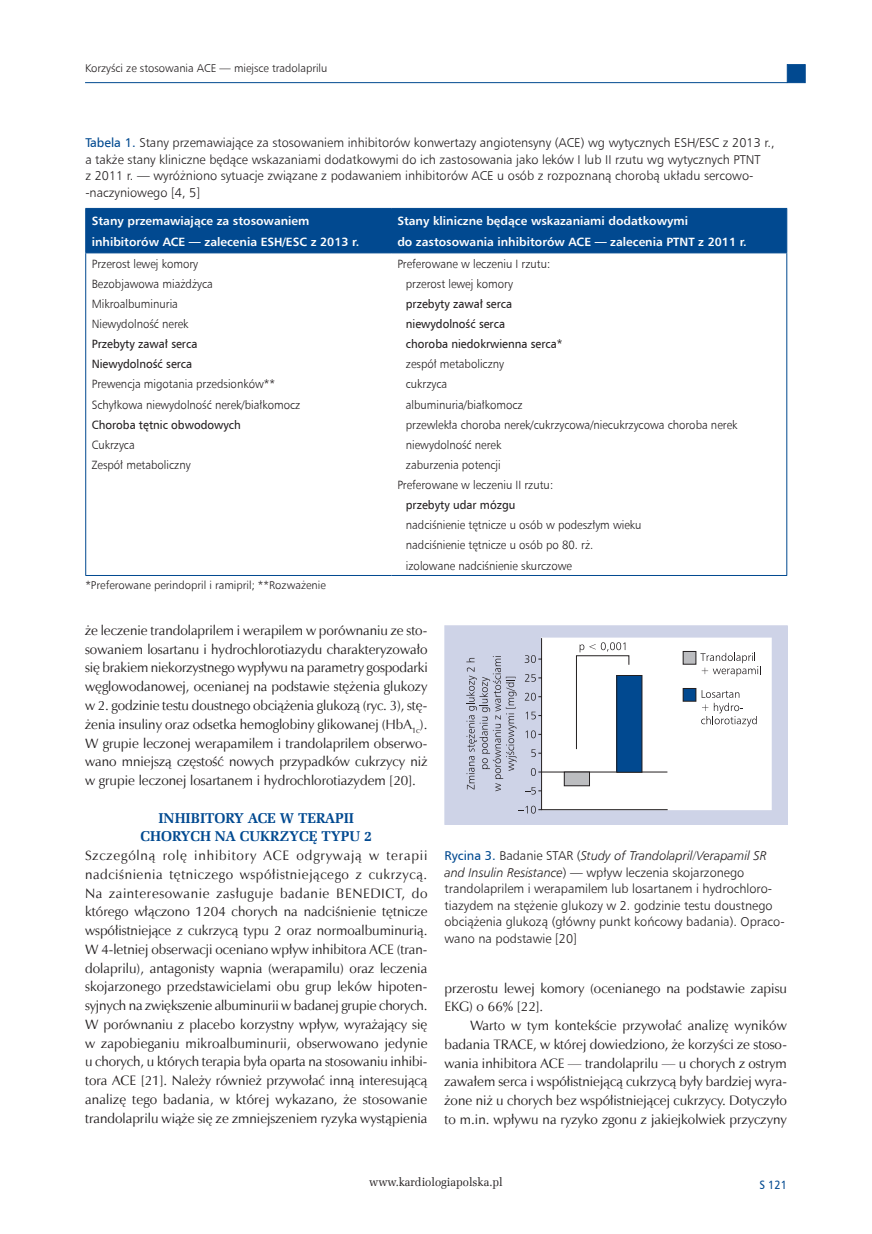
<style>
.page{position:relative;width:872px;height:1234px;background:#fff}
.page>*{position:absolute;margin:0;border:0;box-sizing:border-box;transform-origin:0 0}
._06_Srodtytul_1{font:700 14.25px/18.8px "Zapf Ellipt EU";color:#014990;text-align:center}
._09_Tekst_pierwszy_A{font:13.65px/18.8px "Zapf Humnst EU";color:#231f20;text-align:justify}
._09_Tekst_PL{font:13.65px/18.8px "Zapf Humnst EU";color:#231f20;text-align:justify}
._21_Tabela_tytul{font:12.75px/16.5px "Humnst 777 Lt EU";color:#231f20}
._26_Rycina_podpis{font:12.75px/16.5px "Humnst 777 Lt EU";color:#231f20}
._23_Tabela_tekst{font:12px "Humnst 777 Lt EU";color:#231f20;scale:.95 1}
._22_Tabela_naglowek{font:700 12px/21px "Humnst 777 EU";color:#fff}
._23_Tabela_tekst_bol{font:12px "Humnst 777 EU";color:#231f20;scale:.95 1}
.t1{font:12px "Zapf Ellipt EU";color:#231f20;scale:.95 1}
.t2{font:12px "Humnst 777 EU";color:#014990;scale:.9 1}
._25_Tabela_przypis{font:11.25px "Humnst 777 Lt EU";color:#231f20}
.s1{font-family:"Humnst 777 EU";color:#014990}
.s2{font-style:italic}
</style>
<div class="page">
<hr style="left:85px;top:82px;width:702px;height:1px;background:#014990">
<div style="left:787px;top:64px;width:18px;height:19px;background:#014990;border:1px solid #014990"></div>
<div style="left:86px;top:209px;width:700px;height:43px;background:#014990"></div>
<hr style="left:391px;top:209px;width:1px;height:43px;background:#014990">
<hr style="left:85px;top:208px;width:306px;height:1px;background:#014990">
<hr style="left:85px;top:209px;width:1px;height:43px;background:#014990">
<hr style="left:391px;top:208px;width:396px;height:1px;background:#014990">
<hr style="left:786px;top:209px;width:1px;height:43px;background:#014990">
<hr style="left:85px;top:252px;width:306px;height:1px;background:#014990">
<hr style="left:85px;top:253px;width:1px;height:322px;background:#014990">
<hr style="left:391px;top:252px;width:396px;height:1px;background:#014990">
<hr style="left:786px;top:253px;width:1px;height:322px;background:#014990">
<hr style="left:85px;top:575px;width:306px;height:1px;background:#014990">
<hr style="left:391px;top:575px;width:396px;height:1px;background:#014990">
<div style="left:445px;top:625px;width:342px;height:199px;background:#ced3e7"></div>
<div style="left:445px;top:625px;width:342px;height:199px;border:1px solid #ced3e7"></div>
<div style="left:541px;top:638px;width:230px;height:171px;background:#fff"></div>
<svg style="left:466px;top:637px;width:295px;height:176px"></svg>
<p class="_25_Tabela_przypis" style="left:85px;top:61px;width:244px">Korzyści ze stosowania ACE — miejsce tradolaprilu</p>
<p class="_21_Tabela_tytul" style="left:85px;top:134px;width:691px"><span class="s1">Tabela 1.</span> Stany przemawiające za stosowaniem inhibitorów konwertazy angiotensyny (ACE) wg wytycznych ESH/ESC z 2013 r., a także stany kliniczne będące wskazaniami dodatkowymi do ich zastosowania jako leków I lub II rzutu wg wytycznych PTNT<br>z 2011 r. — wyróżniono sytuacje związane z podawaniem inhibitorów ACE u osób z rozpoznaną chorobą układu sercowo--naczyniowego [4, 5]</p>
<p class="_22_Tabela_naglowek" style="left:92px;top:210px;width:269px">Stany przemawiające za stosowaniem inhibitorów ACE — zalecenia ESH/ESC z 2013 r.</p>
<p class="_22_Tabela_naglowek" style="left:397px;top:210px;width:351px">Stany kliniczne będące wskazaniami dodatkowymi<br>do zastosowania inhibitorów ACE — zalecenia PTNT z 2011 r.</p>
<p class="_23_Tabela_tekst" style="left:92px;top:256px;width:113px">Przerost lewej komory</p>
<p class="_23_Tabela_tekst" style="left:92px;top:276px;width:129px">Bezobjawowa miażdżyca</p>
<p class="_23_Tabela_tekst" style="left:92px;top:296px;width:92px">Mikroalbuminuria</p>
<p class="_23_Tabela_tekst" style="left:92px;top:316px;width:103px">Niewydolność nerek</p>
<p class="_23_Tabela_tekst_bol" style="left:92px;top:336px;width:113px">Przebyty zawał serca</p>
<p class="_23_Tabela_tekst_bol" style="left:92px;top:356px;width:107px">Niewydolność serca</p>
<p class="_23_Tabela_tekst" style="left:92px;top:377px;width:195px">Prewencja migotania przedsionków**</p>
<p class="_23_Tabela_tekst" style="left:92px;top:397px;width:221px">Schyłkowa niewydolność nerek/białkomocz</p>
<p class="_23_Tabela_tekst_bol" style="left:92px;top:417px;width:158px">Choroba tętnic obwodowych</p>
<p class="_23_Tabela_tekst" style="left:92px;top:437px;width:47px">Cukrzyca</p>
<p class="_23_Tabela_tekst" style="left:92px;top:457px;width:106px">Zespół metaboliczny</p>
<p class="_23_Tabela_tekst" style="left:397px;top:256px;width:163px">Preferowane w leczeniu I rzutu:</p>
<p class="_23_Tabela_tekst" style="left:406px;top:276px;width:114px">przerost lewej komory</p>
<p class="_23_Tabela_tekst_bol" style="left:406px;top:296px;width:114px">przebyty zawał serca</p>
<p class="_23_Tabela_tekst_bol" style="left:406px;top:316px;width:106px">niewydolność serca</p>
<p class="_23_Tabela_tekst_bol" style="left:406px;top:336px;width:166px">choroba niedokrwienna serca*</p>
<p class="_23_Tabela_tekst" style="left:406px;top:357px;width:105px">zespół metaboliczny</p>
<p class="_23_Tabela_tekst" style="left:406px;top:377px;width:45px">cukrzyca</p>
<p class="_23_Tabela_tekst" style="left:406px;top:397px;width:124px">albuminuria/białkomocz</p>
<p class="_23_Tabela_tekst" style="left:406px;top:417px;width:350px">przewlekła choroba nerek/cukrzycowa/niecukrzycowa choroba nerek</p>
<p class="_23_Tabela_tekst" style="left:406px;top:437px;width:102px">niewydolność nerek</p>
<p class="_23_Tabela_tekst" style="left:406px;top:457px;width:101px">zaburzenia potencji</p>
<p class="_23_Tabela_tekst" style="left:397px;top:477px;width:166px">Preferowane w leczeniu II rzutu:</p>
<p class="_23_Tabela_tekst_bol" style="left:406px;top:497px;width:117px">przebyty udar mózgu</p>
<p class="_23_Tabela_tekst" style="left:406px;top:517px;width:250px">nadciśnienie tętnicze u osób w podeszłym wieku</p>
<p class="_23_Tabela_tekst" style="left:406px;top:537px;width:199px">nadciśnienie tętnicze u osób po 80. rż.</p>
<p class="_23_Tabela_tekst" style="left:406px;top:558px;width:176px">izolowane nadciśnienie skurczowe</p>
<p class="_25_Tabela_przypis" style="left:85px;top:578px;width:242px">*Preferowane perindopril i ramipril; **Rozważenie</p>
<p class="_09_Tekst_PL" style="left:85px;top:620px;width:344px">że leczenie trandolaprilem i werapilem w porównaniu ze sto&shy;sowaniem losartanu i hydrochlorotiazydu charakteryzowało się brakiem niekorzystnego wypływu na parametry gospodarki węglowodanowej, ocenianej na podstawie stężenia glukozy w 2. godzinie testu doustnego obciążenia glukozą (ryc. 3), stę&shy;żenia insuliny oraz odsetka hemoglobiny glikowanej (HbA<sub>1c</sub>).<br>W grupie leczonej werapamilem i trandolaprilem obserwo&shy;wano mniejszą częstość nowych przypadków cukrzycy niż w grupie leczonej losartanem i hydrochlorotiazydem [20].</p>
<p class="_06_Srodtytul_1" style="left:141px;top:808px;width:233px">INHIBITORY ACE W TERAPII<br>CHORYCH NA CUKRZYCĘ TYPU 2</p>
<p class="_09_Tekst_pierwszy_A" style="left:85px;top:845px;width:344px">Szczególną rolę inhibitory ACE odgrywają w terapii nadciśnienia tętniczego współistniejącego z cukrzycą.<br>Na zainteresowanie zasługuje badanie BENEDICT, do którego włączono 1204 chorych na nadciśnienie tętnicze współistniejące z cukrzycą typu 2 oraz normoalbuminurią.<br>W 4-letniej obserwacji oceniano wpływ inhibitora ACE (tran&shy;dolaprilu), antagonisty wapnia (werapamilu) oraz leczenia skojarzonego przedstawicielami obu grup leków hipoten&shy;syjnych na zwiększenie albuminurii w badanej grupie chorych.<br>W porównaniu z placebo korzystny wpływ, wyrażający się w zapobieganiu mikroalbuminurii, obserwowano jedynie u chorych, u których terapia była oparta na stosowaniu inhibi&shy;tora ACE [21]. Należy również przywołać inną interesującą analizę tego badania, w której wykazano, że stosowanie trandolaprilu wiąże się ze zmniejszeniem ryzyka wystąpienia</p>
<p class="_26_Rycina_podpis" style="left:444px;top:847px;width:342px"><span class="s1">Rycina 3.</span> Badanie STAR (<span class="s2">Study of Trandolapril/Verapamil SR and Insulin Resistance</span>) — wpływ leczenia skojarzonego trandolaprilem i werapamilem lub losartanem i hydrochloro&shy;tiazydem na stężenie glukozy w 2. godzinie testu doustnego obciążenia glukozą (główny punkt końcowy badania). Opraco&shy;wano na podstawie [20]</p>
<p class="_09_Tekst_pierwszy_A" style="left:444px;top:978px;width:344px">przerostu lewej komory (ocenianego na podstawie zapisu<br>EKG) o 66% [22].</p>
<p class="_09_Tekst_PL" style="left:444px;top:1015px;width:344px;text-indent:26px">Warto w tym kontekście przywołać analizę wyników badania TRACE, w której dowiedziono, że korzyści ze stoso&shy;wania inhibitora ACE — trandolaprilu — u chorych z ostrym zawałem serca i współistniejącą cukrzycą były bardziej wyra&shy;żone niż u chorych bez współistniejącej cukrzycy. Dotyczyło to m.in. wpływu na ryzyko zgonu z jakiejkolwiek przyczyny</p>
<p class="t1" style="left:369px;top:1173px;width:142px">www.kardiologiapolska.pl</p>
<p class="t2" style="left:759px;top:1176px;width:32px">S 121</p>
</div>
